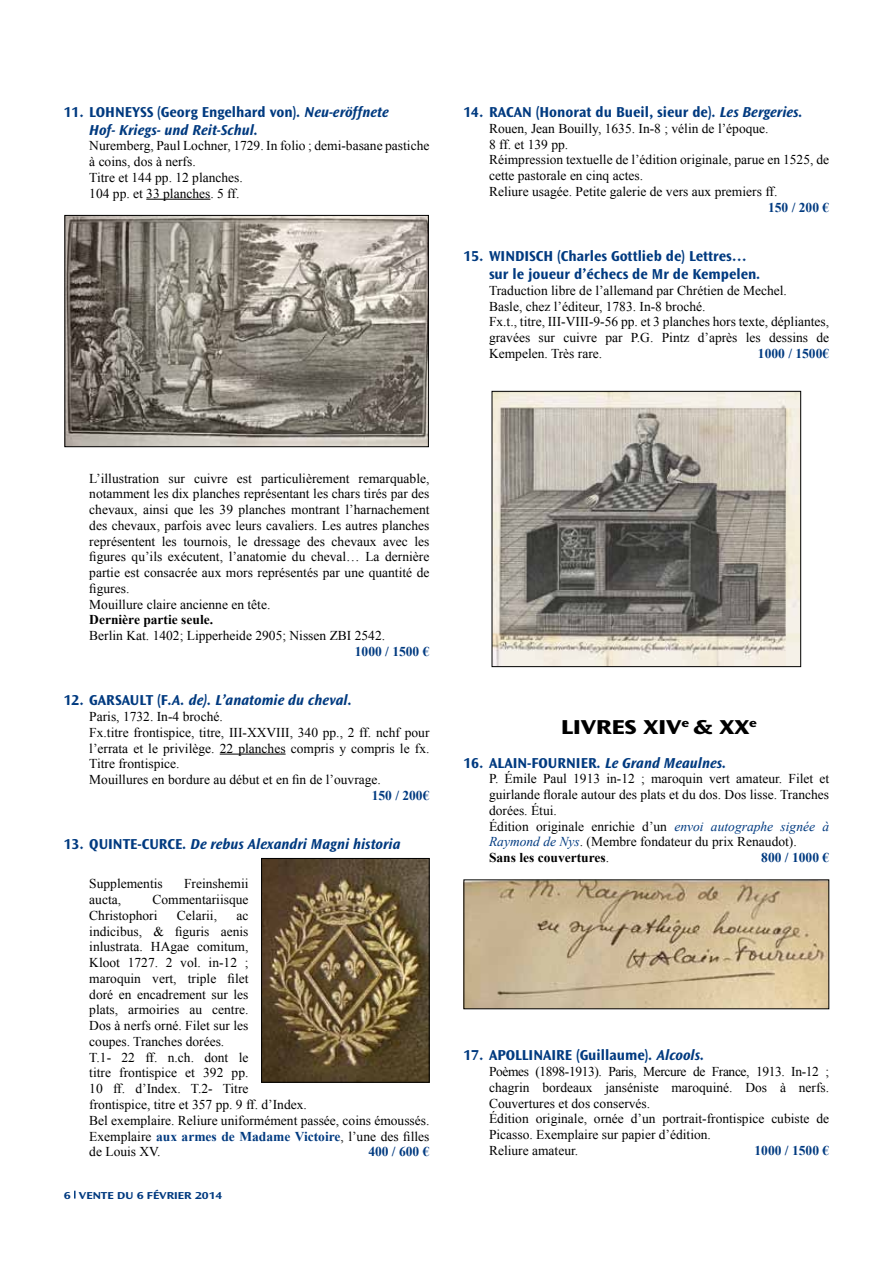
<style>
.page{position:relative;width:893px;height:1263px;background:#fff}
.page>*{position:absolute;margin:0;border:0;box-sizing:border-box;transform-origin:0 0}
.t1{font:800 expanded 21px "Ocean Sans Std";color:#000}
.t2{font:700 15px/18px "Ocean Sans Std";color:#003a80}
.t3{font:italic 700 15px/18px "Ocean Sans Std";color:#003a80}
.t4{font:13.5px/15.8px "Times New Roman";color:#000}
.t5{font:700 13.5px "Times New Roman";color:#003a80}
.t6{font:700 13.5px "Times New Roman";color:#000}
.t7{font:700 expanded 10.5px "Ocean Sans Std";color:#003a80}
.s1{font-style:normal}
.s2{font-style:italic}
.s3{font-weight:700;color:#003a80}
.s4{font-style:italic;color:#003a80}
.s5{font-weight:700}
</style>
<div class="page">
<svg style="left:74px;top:1191px;width:2px;height:7px"></svg>
<hr style="left:146px;top:199px;width:64px;height:1px;background:#000">
<hr style="left:220px;top:754px;width:66px;height:1px;background:#000">
<img style="left:66px;top:217px;width:361px;height:228px">
<div style="left:64px;top:215px;width:365px;height:232px;border:1px solid #000"></div>
<img style="left:263px;top:860px;width:164px;height:220px">
<div style="left:261px;top:858px;width:168px;height:224px;border:1px solid #000"></div>
<img style="left:494px;top:393px;width:305px;height:272px">
<div style="left:492px;top:391px;width:309px;height:276px;border:1px solid #000"></div>
<img style="left:465px;top:881px;width:362px;height:126px">
<p class="t3" style="left:89px;top:103px;width:301px;text-indent:-26px"><span class="s1">11. LOHNEYSS (Georg Engelhard von)</span>. Neu-eröffnete<br>Hof- Kriegs- und Reit-Schul.</p>
<p class="t4" style="left:89px;top:138px;width:342px">Nuremberg, Paul Lochner, 1729. In folio ; demi-basane pastiche à coins, dos à nerfs.<br>Titre et 144 pp. 12 planches.<br>104 pp. et 33 planches. 5 ff.</p>
<p class="t2" style="left:463px;top:103px;width:341px">14. RACAN (Honorat du Bueil, sieur de)<span class="s2">. Les Bergeries.</span></p>
<p class="t4" style="left:489px;top:120px;width:342px">Rouen, Jean Bouilly, 1635. In-8 ; vélin de l’époque.<br>8 ff. et 139 pp.<br>Réimpression textuelle de l’édition originale, parue en 1525, de cette pastorale en cinq actes.<br>Reliure usagée. Petite galerie de vers aux premiers ff.</p>
<p class="t5" style="left:768px;top:198px;width:63px">150 / 200 €</p>
<p class="t2" style="left:489px;top:247px;width:273px;text-indent:-26px">15. WINDISCH (Charles Gottlieb de) Lettres… sur le joueur d’échecs de Mr de Kempelen<span class="s2">.</span></p>
<p class="t4" style="left:489px;top:282px;width:342px">Traduction libre de l’allemand par Chrétien de Mechel.<br>Basle, chez l’éditeur, 1783. In-8 broché.<br>Fx.t., titre, III-VIII-9-56 pp. et 3 planches hors texte, dépliantes, gravées sur cuivre par P.G. Pintz d’après les dessins de Kempelen. Très rare.</p>
<p class="t5" style="left:758px;top:344px;width:73px">1000 / 1500€</p>
<p class="t4" style="left:89px;top:470px;width:342px">L’illustration sur cuivre est particulièrement remarquable, notamment les dix planches représentant les chars tirés par des chevaux, ainsi que les 39 planches montrant l’harnachement des chevaux, parfois avec leurs cavaliers. Les autres planches représentent les tournois, le dressage des chevaux avec les figures qu’ils exécutent, l’anatomie du cheval… La dernière partie est consacrée aux mors représentés par une quantité de figures.<br>Mouillure claire ancienne en tête.</p>
<p class="t6" style="left:89px;top:610px;width:125px">Dernière partie seule.</p>
<p class="t4" style="left:89px;top:627px;width:297px">Berlin Kat. 1402; Lipperheide 2905; Nissen ZBI 2542.</p>
<p class="t5" style="left:355px;top:642px;width:76px">1000 / 1500 €</p>
<p class="t3" style="left:64px;top:692px;width:290px"><span class="s1">12. GARSAULT (F</span>.A. de). L’anatomie du cheval.</p>
<p class="t4" style="left:89px;top:708px;width:342px">Paris, 1732. In-4 broché.<br>Fx.titre frontispice, titre, III-XXVIII, 340 pp., 2 ff. nchf pour l’errata et le privilège. 22 planches compris y compris le fx.<br>Titre frontispice.<br>Mouillures en bordure au début et en fin de l’ouvrage.</p>
<p class="t5" style="left:372px;top:786px;width:59px">150 / 200€</p>
<p class="t3" style="left:64px;top:836px;width:338px"><span class="s1">13. QUINTE-CURCE</span>. De rebus Alexandri Magni historia</p>
<p class="t4" style="left:89px;top:876px;width:75px">Supplementis</p>
<p class="t4" style="left:184px;top:876px;width:66px">Freinshemii</p>
<p class="t4" style="left:89px;top:891px;width:33px">aucta,</p>
<p class="t4" style="left:89px;top:891px;width:161px;text-indent:63px">Commentariisque<br>Christophori</p>
<p class="t4" style="left:177px;top:907px;width:42px">Celarii,</p>
<p class="t4" style="left:89px;top:907px;width:342px;text-indent:147px">ac<br>indicibus, &amp; figuris aenis<br>inlustrata. HAgae comitum,<br>Kloot 1727. 2 vol. in-12 ;<br>maroquin vert, triple filet<br>doré en encadrement sur les<br>plats, armoiries au centre.<br>Dos à nerfs orné. Filet sur les<br>coupes. Tranches dorées.<br>T.1- 22 ff. n.ch. dont le<br>titre frontispice et 392 pp.<br>10 ff. d’Index. T.2- Titre<br>frontispice, titre et 357 pp. 9 ff. d’Index.<br>Bel exemplaire. Reliure uniformément passée, coins émoussés.<br>Exemplaire <span class="s3">aux armes de Madame Victoire</span>, l’une des filles de Louis XV.</p>
<p class="t5" style="left:368px;top:1142px;width:63px">400 / 600 €</p>
<p class="t7" style="left:64px;top:1189px;width:160px">6 VENTE DU 6 FÉVRIER 2014</p>
<h1 class="t1" style="left:561px;top:715px;width:197px">LIVRES XIV<sup>e</sup> &amp; XX<sup>e</sup></h1>
<p class="t2" style="left:463px;top:754px;width:265px">16. ALAIN-FOURNIER<span class="s2">. Le Grand Meaulnes.</span></p>
<p class="t4" style="left:489px;top:771px;width:342px">P. Émile Paul 1913 in-12 ; maroquin vert amateur. Filet et guirlande florale autour des plats et du dos. Dos lisse. Tranches dorées. Étui.<br>Édition originale enrichie d’un <span class="s4">envoi autographe signée à Raymond de Nys</span>. (Membre fondateur du prix Renaudot).<br><span class="s5">Sans les couvertures</span>.</p>
<p class="t5" style="left:761px;top:848px;width:69px">800 / 1000 €</p>
<p class="t2" style="left:463px;top:1046px;width:242px">17. APOLLINAIRE (Guillaume)<span class="s2">. Alcools.</span></p>
<p class="t4" style="left:489px;top:1063px;width:342px">Poèmes (1898-1913). Paris, Mercure de France, 1913. In-12 ; chagrin bordeaux janséniste maroquiné. Dos à nerfs.<br>Couvertures et dos conservés.<br>Édition originale, ornée d’un portrait-frontispice cubiste de Picasso. Exemplaire sur papier d’édition.<br>Reliure amateur.</p>
<p class="t5" style="left:755px;top:1141px;width:76px">1000 / 1500 €</p>
</div>
